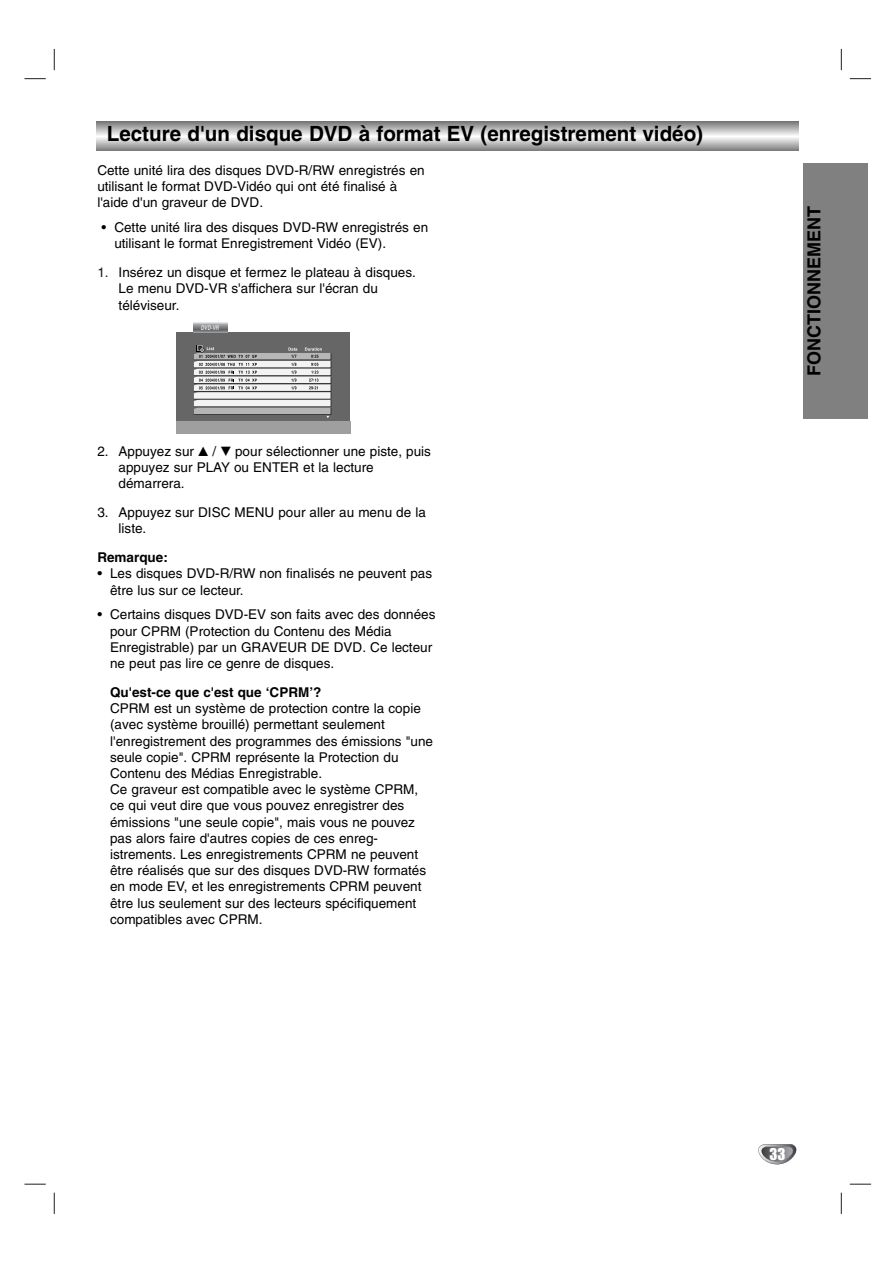
<style>
.page{position:relative;width:893px;height:1263px;background:#fff}
.page>*{position:absolute;margin:0;border:0;box-sizing:border-box;transform-origin:0 0}
.t1{font:700 21px "Helvetica";color:#000}
.t2{font:700 18px "Helvetica";color:#000}
.t3{font:15px "Impact";color:#fff}
.t4{font:13.5px/16.2px "Helvetica";color:#000}
.t5{font:700 13.5px "Helvetica";color:#000}
.t6{font:700 6.45px "Helvetica";color:#e6e6e6;scale:.73 1}
.s1{color:#1c1c1c}
.s2{font-family:"Sony PS Common"}
</style>
<div class="page">
<svg style="left:54px;top:49px;width:1px;height:21px"></svg>
<svg style="left:840px;top:49px;width:1px;height:21px"></svg>
<svg style="left:54px;top:1193px;width:1px;height:21px"></svg>
<svg style="left:840px;top:1193px;width:1px;height:21px"></svg>
<svg style="left:24px;top:78px;width:22px;height:1px"></svg>
<svg style="left:849px;top:78px;width:22px;height:1px"></svg>
<svg style="left:24px;top:1184px;width:22px;height:1px"></svg>
<svg style="left:849px;top:1184px;width:22px;height:1px"></svg>
<div style="left:803px;top:164px;width:64px;height:255px;background:#808080"></div>
<svg style="left:758px;top:1144px;width:39px;height:20px"></svg>
<svg style="left:97px;top:121px;width:701px;height:30px;background:#b9b9b9"></svg>
<div style="left:176px;top:332px;width:174px;height:90px;background:#666"></div>
<div style="left:176px;top:421px;width:174px;height:13px;background:#9f9f9f"></div>
<svg style="left:194px;top:322px;width:33px;height:10px"></svg>
<svg style="left:194px;top:345px;width:137px;height:73px"></svg>
<h1 class="t1" style="left:107px;top:126px;width:597px">Lecture d'un disque DVD à format EV (enregistrement vidéo)</h1>
<p class="t4" style="left:97px;top:163px;width:329px">Cette unité lira des disques DVD-R/RW enregistrés en utilisant le format DVD-Vidéo qui ont été finalisé à l'aide d'un graveur de DVD.</p>
<p class="t4" style="left:114px;top:221px;width:315px;text-indent:-13px">• Cette unité lira des disques DVD-RW enregistrés en utilisant le format Enregistrement Vidéo (EV).</p>
<p class="t4" style="left:119px;top:266px;width:299px;text-indent:-21px"><span class="s1">1.</span> Insérez un disque et fermez le plateau à disques.<br>Le menu DVD-VR s'affichera sur l'écran du téléviseur.</p>
<p class="t6" style="left:201px;top:325px;width:27px">DVD-VR</p>
<p class="t4" style="left:119px;top:445px;width:314px;text-indent:-21px">2. Appuyez sur <span class="s2">v</span> / <span class="s2">V</span> pour sélectionner une piste, puis appuyez sur PLAY ou ENTER et la lecture démarrera.</p>
<p class="t4" style="left:119px;top:506px;width:309px;text-indent:-21px">3. Appuyez sur DISC MENU pour aller au menu de la liste.</p>
<p class="t5" style="left:97px;top:553px;width:72px">Remarque:</p>
<p class="t4" style="left:110px;top:567px;width:323px;text-indent:-13px">• Les disques DVD-R/RW non finalisés ne peuvent pas être lus sur ce lecteur.</p>
<p class="t4" style="left:110px;top:608px;width:327px;text-indent:-13px">• Certains disques DVD-EV son faits avec des données pour CPRM (Protection du Contenu des Média Enregistrable) par un GRAVEUR DE DVD. Ce lecteur ne peut pas lire ce genre de disques.</p>
<p class="t5" style="left:110px;top:687px;width:213px">Qu'est-ce que c'est que ‘CPRM’?</p>
<p class="t4" style="left:110px;top:702px;width:324px">CPRM est un système de protection contre la copie (avec système brouillé) permettant seulement l'enregistrement des programmes des émissions "une seule copie". CPRM représente la Protection du Contenu des Médias Enregistrable.<br>Ce graveur est compatible avec le système CPRM, ce qui veut dire que vous pouvez enregistrer des émissions "une seule copie", mais vous ne pouvez pas alors faire d'autres copies de ces enreg&shy;istrements. Les enregistrements CPRM ne peuvent être réalisés que sur des disques DVD-RW formatés en mode EV, et les enregistrements CPRM peuvent être lus seulement sur des lecteurs spécifiquement compatibles avec CPRM.</p>
<h2 class="t2" style="left:807px;top:376px;width:171px;rotate:-90deg">FONCTIONNEMENT</h2>
<p class="t3" style="left:769px;top:1149px;width:17px">33</p>
</div>
